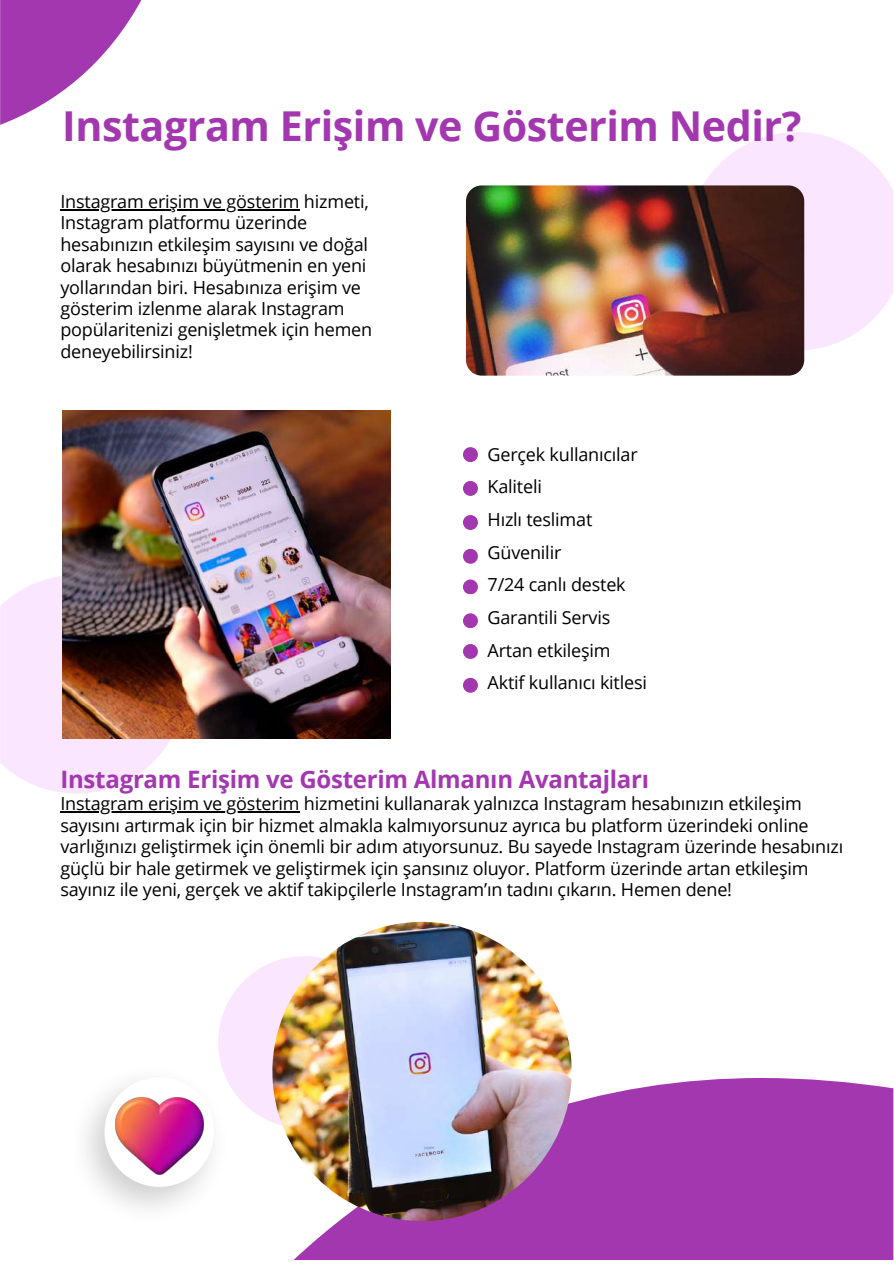
<style>
.page{position:relative;width:894px;height:1264px;background:#fff}
.page>*{position:absolute;margin:0;border:0;box-sizing:border-box;transform-origin:0 0}
.t1{font:700 41.25px "Open Sans";letter-spacing:-.01em;color:#a337af}
.t2{font:700 24px "Open Sans";letter-spacing:-.01em;color:#a337af}
.t3{font:18px/21.3px "Open Sans";letter-spacing:-.01em;color:#000}
</style>
<div class="page">
<svg style="left:293px;top:1077px;width:600px;height:182px;background:#a945b4"></svg>
<svg style="left:0;top:0;width:142px;height:125px"></svg>
<svg style="left:703px;top:132px;width:190px;height:218px;fill:#fae7ff"></svg>
<svg style="left:0;top:576px;width:186px;height:217px;fill:#fae7ff"></svg>
<svg style="left:218px;top:956px;width:104px;height:170px;fill:#fae7ff"></svg>
<img style="left:85px;top:1057px;width:151px;height:151px">
<svg style="left:104px;top:1077px;width:110px;height:109px"></svg>
<img style="left:466px;top:185px;width:338px;height:190px;border-radius:16px">
<img style="left:62px;top:410px;width:328px;height:328px">
<img style="left:272px;top:921px;width:299px;height:299px;border-radius:50%">
<div style="left:463px;top:447px;width:15px;height:15px;background:#a337af;border-radius:50%"></div>
<div style="left:463px;top:515px;width:15px;height:15px;background:#a337af;border-radius:50%"></div>
<div style="left:463px;top:579px;width:15px;height:15px;background:#a337af;border-radius:50%"></div>
<div style="left:463px;top:644px;width:15px;height:15px;background:#a337af;border-radius:50%"></div>
<div style="left:463px;top:481px;width:15px;height:15px;background:#a337af;border-radius:50%"></div>
<div style="left:463px;top:549px;width:15px;height:15px;background:#a337af;border-radius:50%"></div>
<div style="left:463px;top:613px;width:15px;height:15px;background:#a337af;border-radius:50%"></div>
<div style="left:463px;top:677px;width:15px;height:15px;background:#a337af;border-radius:50%"></div>
<img style="left:115px;top:1096px;width:88px;height:78px">
<hr style="left:60px;top:209px;width:239px;height:1px;background:#000">
<hr style="left:60px;top:811px;width:239px;height:1px;background:#000">
<h1 class="t1" style="left:62px;top:97px;width:740px">Instagram Erişim ve Gösterim Nedir?</h1>
<p class="t3" style="left:60px;top:190px;width:313px">Instagram erişim ve gösterim hizmeti, Instagram platformu üzerinde hesabınızın etkileşim sayısını ve doğal olarak hesabınızı büyütmenin en yeni yollarından biri. Hesabınıza erişim ve gösterim izlenme alarak Instagram popülaritenizi genişletmek için hemen deneyebilirsiniz!</p>
<p class="t3" style="left:487px;top:437px;width:161px;line-height:32.7px">Gerçek kullanıcılar<br>Kaliteli<br>Hızlı teslimat<br>Güvenilir<br>7/24 canlı destek<br>Garantili Servis<br>Artan etkileşim<br>Aktif kullanıcı kitlesi</p>
<h2 class="t2" style="left:60px;top:762px;width:590px">Instagram Erişim ve Gösterim Almanın Avantajları</h2>
<p class="t3" style="left:60px;top:792px;width:784px">Instagram erişim ve gösterim hizmetini kullanarak yalnızca Instagram hesabınızın etkileşim sayısını artırmak için bir hizmet almakla kalmıyorsunuz ayrıca bu platform üzerindeki online varlığınızı geliştirmek için önemli bir adım atıyorsunuz. Bu sayede Instagram üzerinde hesabınızı güçlü bir hale getirmek ve geliştirmek için şansınız oluyor. Platform üzerinde artan etkileşim sayınız ile yeni, gerçek ve aktif takipçilerle Instagram’ın tadını çıkarın. Hemen dene!</p>
</div>
